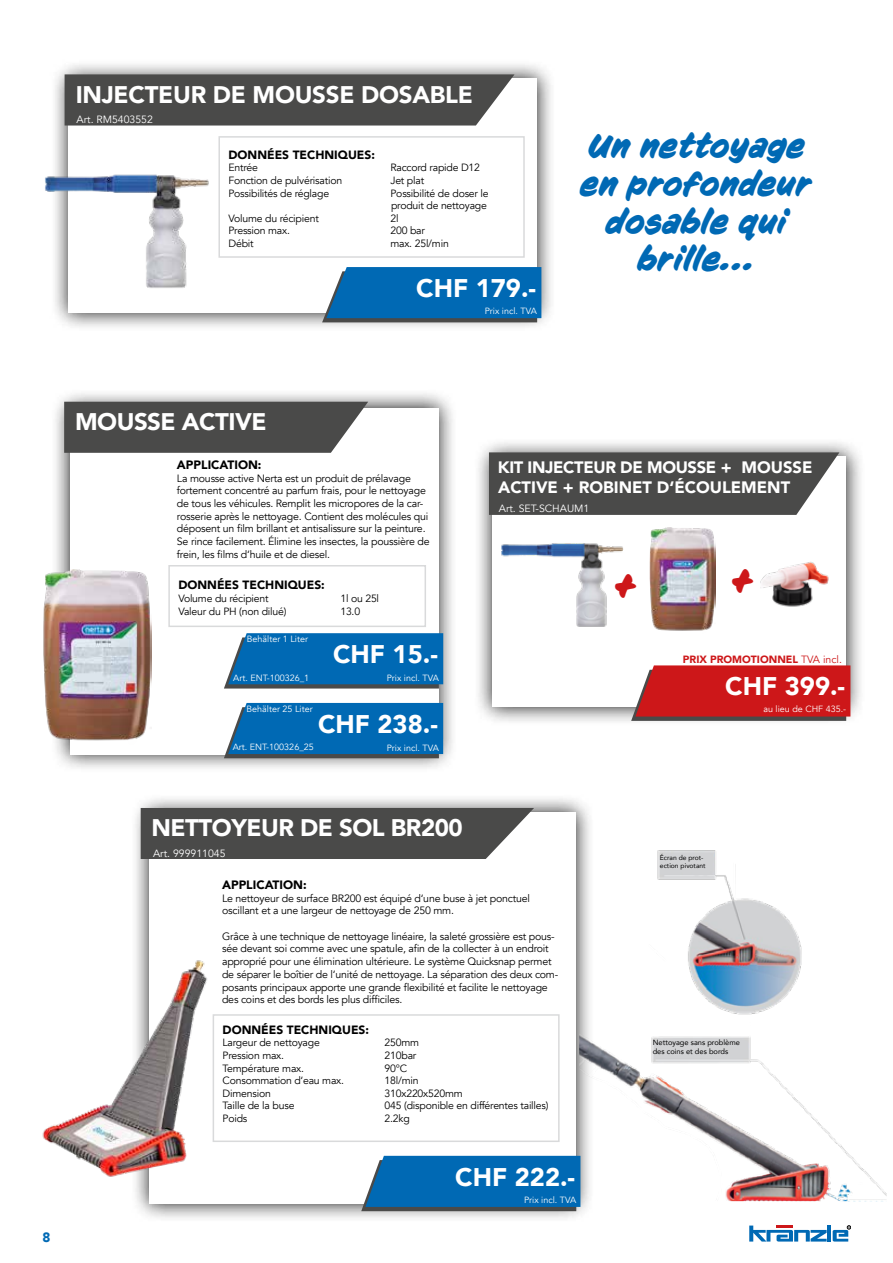
<style>
.page{position:relative;width:893px;height:1263px;background:#fff}
.page>*{position:absolute;margin:0;border:0;box-sizing:border-box;transform-origin:0 0}
.t1{font:italic 700 44.7px "CC Sign Language";color:#cd1719}
.t2{font:italic 700 31.5px/37.8px "CC Sign Language";letter-spacing:.01em;color:#0069b4;text-align:center}
.t3{font:900 25.5px "Avenir";color:#fff}
.t4{font:900 24px "Avenir";letter-spacing:-.02em;color:#fff}
.t5{font:900 16.5px/19.8px "Avenir";color:#fff}
.t6{font:900 13.5px "Avenir";color:#0069b4}
.t7{font:900 12.15px "Avenir";color:#000}
.t8{font:900 12px "Avenir";color:#000}
.t9{font:10.65px/12.8px "Avenir";letter-spacing:-.02em;color:#000}
.t10{font:10.5px/12.6px "Avenir";letter-spacing:-.02em;color:#000}
.t11{font:10.5px "Avenir";color:#fff}
.t12{font:900 10.5px "Avenir";color:#cd1719}
.t13{font:9px "Avenir";color:#fff}
.t14{font:7.5px/9px "Avenir";color:#000}
.t15{font:6.75px/8.1px "Avenir";color:#000}
.s1{font-weight:400}
</style>
<div class="page">
<svg style="left:749px;top:1225px;width:78px;height:16px"></svg>
<hr style="left:827px;top:1225px;width:4px;height:16px;background:#0069b4">
<svg style="left:833px;top:1225px;width:18px;height:16px"></svg>
<div style="left:50px;top:59px;width:506px;height:272px;background:#000;opacity:.9"></div>
<div style="left:69px;top:79px;width:468px;height:234px;background:#fff"></div>
<div style="left:51px;top:389px;width:406px;height:384px;background:#000;opacity:.9"></div>
<div style="left:70px;top:408px;width:369px;height:346px;background:#fff"></div>
<div style="left:168px;top:565px;width:258px;height:62px;border:2px solid #d9dadb"></div>
<div style="left:218px;top:136px;width:307px;height:122px;border:2px solid #d9dadb"></div>
<svg style="left:322px;top:267px;width:219px;height:55px;background:#146faf"></svg>
<svg style="left:64px;top:402px;width:304px;height:51px;background:#555554"></svg>
<svg style="left:65px;top:74px;width:449px;height:52px;background:#535352"></svg>
<img style="left:43px;top:570px;width:109px;height:176px">
<svg style="left:224px;top:633px;width:219px;height:55px;background:#136eaf"></svg>
<svg style="left:224px;top:703px;width:219px;height:55px;background:#136eaf"></svg>
<img style="left:45px;top:159px;width:177px;height:131px">
<div style="left:131px;top:794px;width:464px;height:428px;background:#000;opacity:.9"></div>
<div style="left:150px;top:813px;width:426px;height:391px;background:#fff"></div>
<div style="left:213px;top:1014px;width:347px;height:128px;border:2px solid #d9dadb"></div>
<div style="left:141px;top:808px;width:393px;height:51px;background:#4a4a49"></div>
<svg style="left:361px;top:1156px;width:219px;height:55px;background:#126dae"></svg>
<img style="left:42px;top:956px;width:171px;height:223px">
<img style="left:657px;top:850px;width:145px;height:165px">
<div style="left:474px;top:437px;width:391px;height:289px;background:#000;opacity:.9"></div>
<div style="left:492px;top:456px;width:354px;height:251px;background:#fff"></div>
<svg style="left:489px;top:452px;width:350px;height:63px;background:#565655"></svg>
<svg style="left:631px;top:665px;width:219px;height:56px;background:#c4292b"></svg>
<img style="left:655px;top:528px;width:61px;height:103px">
<img style="left:499px;top:498px;width:162px;height:130px">
<img style="left:579px;top:1018px;width:308px;height:183px">
<img style="left:760px;top:562px;width:69px;height:45px">
<h3 class="t4" style="left:76px;top:74px;width:399px">INJECTEUR DE MOUSSE DOSABLE</h3>
<p class="t11" style="left:77px;top:113px;width:78px">Art. RM5403552</p>
<p class="t8" style="left:228px;top:144px;width:148px">DONNÉES TECHNIQUES:</p>
<p class="t10" style="left:228px;top:162px;width:31px">Entrée</p>
<p class="t10" style="left:390px;top:162px;width:91px">Raccord rapide D12</p>
<p class="t10" style="left:228px;top:174px;width:115px">Fonction de pulvérisation</p>
<p class="t10" style="left:390px;top:174px;width:35px">Jet plat</p>
<p class="t10" style="left:228px;top:187px;width:102px">Possibilités de réglage</p>
<p class="t10" style="left:390px;top:187px;width:100px">Possibilité de doser le produit de nettoyage</p>
<p class="t10" style="left:228px;top:212px;width:92px">Volume du récipient</p>
<p class="t10" style="left:390px;top:212px;width:10px">2l</p>
<p class="t10" style="left:228px;top:225px;width:63px">Pression max.</p>
<p class="t10" style="left:390px;top:225px;width:36px">200 bar</p>
<p class="t10" style="left:228px;top:237px;width:27px">Débit</p>
<p class="t10" style="left:390px;top:237px;width:60px">max. 25l/min</p>
<h3 class="t3" style="left:416px;top:266px;width:121px">CHF 179.-</h3>
<p class="t13" style="left:485px;top:306px;width:54px">Prix incl. TVA</p>
<h2 class="t2" style="left:581px;top:127px;width:233px">Un nettoyage en profondeur dosable qui brille...</h2>
<h3 class="t4" style="left:75px;top:401px;width:193px">MOUSSE ACTIVE</h3>
<p class="t7" style="left:177px;top:454px;width:86px">APPLICATION:</p>
<p class="t9" style="left:177px;top:472px;width:254px">La mousse active Nerta est un produit de prélavage fortement concentré au parfum frais, pour le nettoyage de tous les véhicules. Remplit les micropores de la car&shy;rosserie après le nettoyage. Contient des molécules qui déposent un film brillant et antisalissure sur la peinture.<br>Se rince facilement. Élimine les insectes, la poussière de frein, les films d‘huile et de diesel.</p>
<p class="t8" style="left:178px;top:575px;width:148px">DONNÉES TECHNIQUES:</p>
<p class="t10" style="left:178px;top:592px;width:92px">Volume du récipient</p>
<p class="t10" style="left:340px;top:592px;width:40px">1l ou 25l</p>
<p class="t10" style="left:178px;top:605px;width:110px">Valeur du PH (non dilué)</p>
<p class="t10" style="left:340px;top:605px;width:21px">13.0</p>
<p class="t13" style="left:247px;top:634px;width:63px">Behälter 1 Liter</p>
<p class="t13" style="left:233px;top:672px;width:78px">Art. ENT-100326_1</p>
<p class="t13" style="left:247px;top:703px;width:68px">Behälter 25 Liter</p>
<h3 class="t3" style="left:333px;top:632px;width:106px">CHF 15.-</h3>
<p class="t13" style="left:387px;top:672px;width:54px">Prix incl. TVA</p>
<h3 class="t3" style="left:318px;top:702px;width:121px">CHF 238.-</h3>
<p class="t13" style="left:233px;top:742px;width:83px">Art. ENT-100326_25</p>
<p class="t13" style="left:387px;top:742px;width:54px">Prix incl. TVA</p>
<h3 class="t5" style="left:498px;top:457px;width:316px">KIT INJECTEUR DE MOUSSE + MOUSSE<br>ACTIVE + ROBINET D‘ÉCOULEMENT</h3>
<p class="t11" style="left:499px;top:502px;width:92px">Art. SET-SCHAUM1</p>
<h1 class="t1" style="left:613px;top:558px;width:26px">+</h1>
<h1 class="t1" style="left:730px;top:552px;width:26px">+</h1>
<p class="t12" style="left:683px;top:650px;width:161px">PRIX PROMOTIONNEL <span class="s1">TVA incl.</span></p>
<h3 class="t3" style="left:725px;top:664px;width:121px">CHF 399.-</h3>
<p class="t13" style="left:763px;top:704px;width:84px">au lieu de CHF 435.-</p>
<p class="t6" style="left:43px;top:1226px;width:9px">8</p>
<h3 class="t4" style="left:152px;top:807px;width:313px">NETTOYEUR DE SOL BR200</h3>
<p class="t11" style="left:153px;top:847px;width:74px">Art. 999911045</p>
<p class="t7" style="left:222px;top:874px;width:86px">APPLICATION:</p>
<p class="t9" style="left:222px;top:892px;width:309px">Le nettoyeur de surface BR200 est équipé d‘une buse à jet ponctuel oscillant et a une largeur de nettoyage de 250 mm.</p>
<p class="t9" style="left:222px;top:930px;width:338px">Grâce à une technique de nettoyage linéaire, la saleté grossière est pous&shy;sée devant soi comme avec une spatule, afin de la collecter à un endroit approprié pour une élimination ultérieure. Le système Quicksnap permet de séparer le boîtier de l‘unité de nettoyage. La séparation des deux com&shy;posants principaux apporte une grande flexibilité et facilite le nettoyage des coins et des bords les plus difficiles.</p>
<p class="t8" style="left:223px;top:1019px;width:148px">DONNÉES TECHNIQUES:</p>
<p class="t10" style="left:223px;top:1036px;width:99px">Largeur de nettoyage</p>
<p class="t10" style="left:385px;top:1036px;width:36px">250mm</p>
<p class="t10" style="left:223px;top:1049px;width:63px">Pression max.</p>
<p class="t10" style="left:385px;top:1049px;width:33px">210bar</p>
<p class="t10" style="left:223px;top:1062px;width:83px">Température max.</p>
<p class="t10" style="left:385px;top:1062px;width:24px">90°C</p>
<p class="t10" style="left:223px;top:1074px;width:123px">Consommation d‘eau max.</p>
<p class="t10" style="left:385px;top:1074px;width:36px">18l/min</p>
<p class="t10" style="left:223px;top:1087px;width:50px">Dimension</p>
<p class="t10" style="left:385px;top:1087px;width:80px">310x220x520mm</p>
<p class="t10" style="left:223px;top:1099px;width:73px">Taille de la buse</p>
<p class="t10" style="left:385px;top:1099px;width:165px">045 (disponible en différentes tailles)</p>
<p class="t10" style="left:223px;top:1112px;width:26px">Poids</p>
<p class="t10" style="left:385px;top:1112px;width:27px">2.2kg</p>
<h3 class="t3" style="left:455px;top:1155px;width:121px">CHF 222.-</h3>
<p class="t13" style="left:524px;top:1194px;width:54px">Prix incl. TVA</p>
<p class="t15" style="left:660px;top:854px;width:47px">Écran de prot&shy;ection pivotant</p>
<p class="t14" style="left:653px;top:1037px;width:89px">Nettoyage sans problème des coins et des bords</p>
</div>
